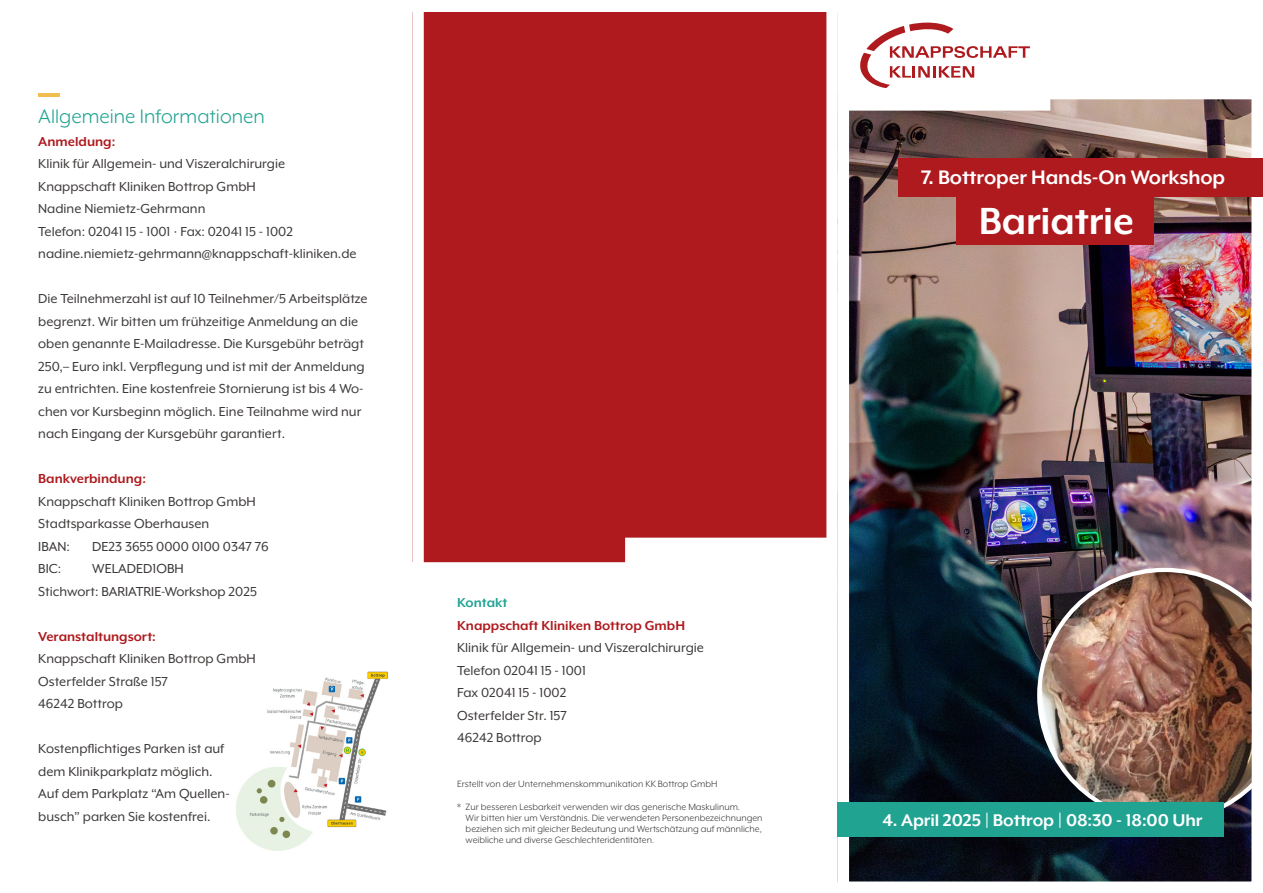
<style>
.page{position:relative;width:1263px;height:893px;background:#fff}
.page>*{position:absolute;margin:0;border:0;box-sizing:border-box;transform-origin:0 0}
.t1{font:700 43.5px "Mr Eaves XL Mod OT";letter-spacing:-.005em;color:#fff}
.t2{font:700 22.5px "Mr Eaves XL Mod OT";letter-spacing:-.005em;color:#fff}
.t3{font:22.5px "Mr Eaves XL Mod OT";color:#21a392}
.t4{font:700 19.5px "Mr Eaves XL Mod OT";letter-spacing:-.005em;color:#fff}
.t5{font:15px/22.5px "Mr Eaves XL Mod OT";color:#3c3938}
.t6{font:700 15px "Mr Eaves XL Mod OT";color:#ae1a1e}
.t7{font:700 15px "Mr Eaves XL Mod OT";color:#21a392}
.t8{font:10.5px/11.2px "Mr Eaves XL Mod OT";color:#3c3938}
</style>
<div class="page">
<div style="left:424px;top:12px;width:402px;height:550px;background:#ae1a1e"></div>
<img style="left:850px;top:111px;width:401px;height:770px">
<img style="left:1037px;top:568px;width:214px;height:255px">
<div style="left:838px;top:803px;width:386px;height:34px;background:#21a392"></div>
<div style="left:898px;top:158px;width:365px;height:38px;background:#ae1a1e"></div>
<div style="left:956px;top:195px;width:198px;height:50px;background:#ae1a1e"></div>
<hr style="left:38px;top:94px;width:22px;height:3px;background:#f2bf4e">
<img style="left:236px;top:671px;width:153px;height:180px">
<svg style="left:849px;top:22px;width:403px;height:89px"></svg>
<svg style="left:858px;top:23px;width:172px;height:65px"></svg>
<h2 class="t3" style="left:38px;top:105px;width:228px">Allgemeine Informationen</h2>
<p class="t6" style="left:38px;top:134px;width:79px">Anmeldung:</p>
<p class="t5" style="left:38px;top:153px;width:320px">Klinik für Allgemein- und Viszeralchirurgie Knappschaft Kliniken Bottrop GmbH<br>Nadine Niemietz-Gehrmann<br>Telefon: 02041 15 - 1001 · Fax: 02041 15 - 1002 nadine.niemietz-gehrmann@knappschaft-kliniken.de</p>
<p class="t5" style="left:38px;top:288px;width:331px">Die Teilnehmerzahl ist auf 10 Teilnehmer/5 Arbeitsplätze begrenzt. Wir bitten um frühzeitige Anmeldung an die oben genannte E-Mailadresse. Die Kursgebühr beträgt 250,– Euro inkl. Verpflegung und ist mit der Anmeldung zu entrichten. Eine kostenfreie Stornierung ist bis 4 Wo&shy;chen vor Kursbeginn möglich. Eine Teilnahme wird nur nach Eingang der Kursgebühr garantiert.</p>
<p class="t6" style="left:38px;top:471px;width:109px">Bankverbindung:</p>
<p class="t5" style="left:38px;top:490px;width:219px">Knappschaft Kliniken Bottrop GmbH<br>Stadtsparkasse Oberhausen<br>IBAN:</p>
<p class="t5" style="left:92px;top:535px;width:178px">DE23 3655 0000 0100 0347 76</p>
<p class="t5" style="left:38px;top:558px;width:220px;text-indent:54px">WELADED1OBH<br>Stichwort: BARIATRIE-Workshop 2025</p>
<p class="t6" style="left:38px;top:629px;width:119px">Veranstaltungsort:</p>
<p class="t5" style="left:38px;top:648px;width:219px">Knappschaft Kliniken Bottrop GmbH<br>Osterfelder Straße 157<br>46242 Bottrop</p>
<p class="t5" style="left:38px;top:738px;width:193px">Kostenpflichtiges Parken ist auf dem Klinikparkplatz möglich.<br>Auf dem Parkplatz “Am Quellen&shy;busch” parken Sie kostenfrei.</p>
<p class="t5" style="left:38px;top:558px;width:24px">BIC:</p>
<p class="t7" style="left:457px;top:595px;width:52px">Kontakt</p>
<p class="t6" style="left:457px;top:618px;width:229px">Knappschaft Kliniken Bottrop GmbH</p>
<p class="t5" style="left:457px;top:636px;width:248px">Klinik für Allgemein- und Viszeralchirurgie<br>Telefon 02041 15 - 1001<br>Fax 02041 15 - 1002<br>Osterfelder Str. 157<br>46242 Bottrop</p>
<p class="t8" style="left:457px;top:773px;width:284px;line-height:22.5px">Erstellt von der Unternehmenskommunikation KK Bottrop GmbH<br>* Zur besseren Lesbarkeit verwenden wir das generische Maskulinum.</p>
<p class="t8" style="left:466px;top:812px;width:298px;text-align:justify">Wir bitten hier um Verständnis. Die verwendeten Personenbezeichnungen beziehen sich mit gleicher Bedeutung und Wertschätzung auf männliche, weibliche und diverse Geschlechteridentitäten.</p>
<h2 class="t2" style="left:921px;top:166px;width:306px">7. Bottroper Hands-On Workshop</h2>
<h1 class="t1" style="left:979px;top:199px;width:157px">Bariatrie</h1>
<h3 class="t4" style="left:882px;top:810px;width:322px">4. April 2025 | Bottrop | 08:30 - 18:00 Uhr</h3>
</div>
